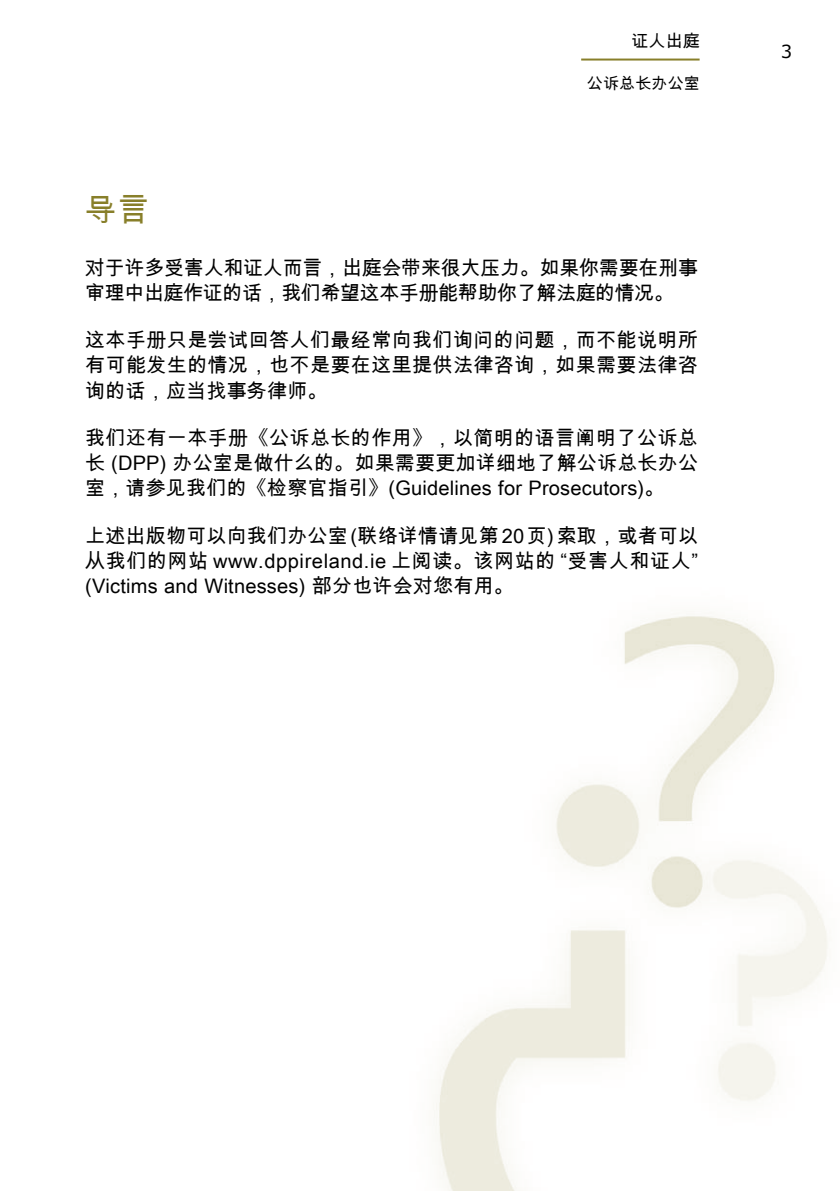
<style>
.page{position:relative;width:840px;height:1191px;background:#fff}
.page>*{position:absolute;margin:0;border:0;box-sizing:border-box;transform-origin:0 0}
.t1{font:32px "Arial Unicode MS";color:#887f2a}
.t2{font:20px/25px "Arial Unicode MS";letter-spacing:.01em;color:#000;text-align:justify}
.t3{font:20px/25px "Arial Unicode MS";letter-spacing:-.015em;color:#000}
.t4{font:17px "Arial Unicode MS";color:#000}
.t5{font:16px "Arial Unicode MS";letter-spacing:.01em;color:#000}
</style>
<div class="page">
<img style="left:434px;top:616px;width:394px;height:575px">
<hr style="left:581px;top:59px;width:118px;height:2px;background:#887f2a">
<p class="t4" style="left:631px;top:28px;width:70px">证人出庭</p>
<p class="t5" style="left:586px;top:72px;width:114px">公诉总长办公室</p>
<h1 class="t1" style="left:85px;top:187px;width:66px">导言</h1>
<p class="t3" style="left:85px;top:255px;width:614px">对于许多受害人和证人而言，出庭会带来很大压力。如果你需要在刑事审理中出庭作证的话，我们希望这本手册能帮助你了解法庭的情况。</p>
<p class="t2" style="left:85px;top:327px;width:614px">这本手册只是尝试回答人们最经常向我们询问的问题，而不能说明所有可能发生的情况，也不是要在这里提供法律咨询，如果需要法律咨询的话，应当找事务律师。</p>
<p class="t2" style="left:85px;top:425px;width:614px">我们还有一本手册《公诉总长的作用》，以简明的语言阐明了公诉总长 (DPP) 办公室是做什么的。如果需要更加详细地了解公诉总长办公室，请参见我们的《检察官指引》(Guidelines for Prosecutors)。</p>
<p class="t2" style="left:85px;top:523px;width:614px">上述出版物可以向我们办公室 (联络详情请见第 20 页) 索取，或者可以从我们的网站 www.dppireland.ie 上阅读。该网站的 “受害人和证人” (Victims and Witnesses) 部分也许会对您有用。</p>
</div>
